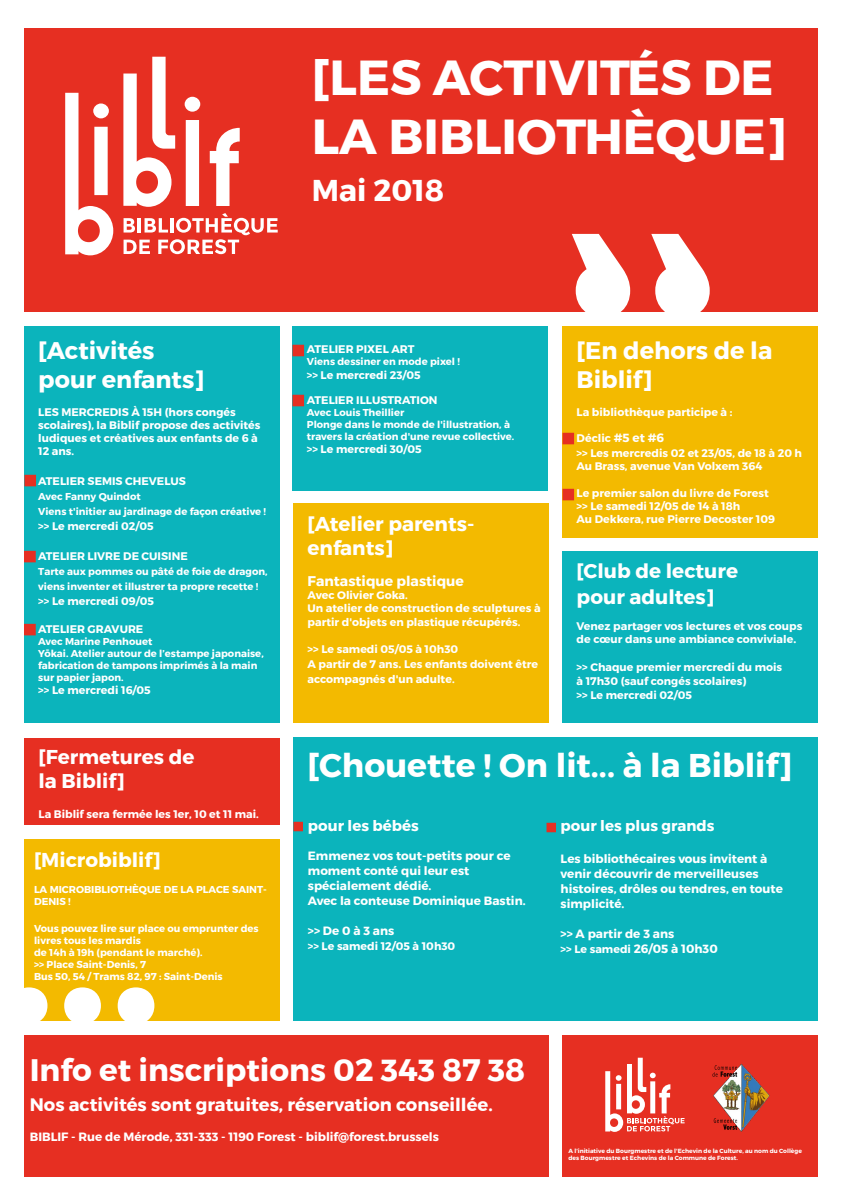
<style>
.page{position:relative;width:842px;height:1191px;background:#fff}
.page>*{position:absolute;margin:0;border:0;box-sizing:border-box;transform-origin:0 0}
.t1{font:700 220px "Montserrat";color:#fff}
.t2{font:700 49px/58.8px "Montserrat";color:#fff}
.t3{font:700 33px "Montserrat";color:#fff}
.t4{font:700 31px "Montserrat";color:#fff}
.t5{font:700 30px "Montserrat";color:#fff}
.t6{font:700 24px/28.8px "Montserrat";color:#fff}
.t7{font:700 20px/24px "Montserrat";color:#fff}
.t8{font:700 18px "Montserrat";color:#fff}
.t9{font:700 15px "Montserrat";color:#fff}
.t10{font:700 14px "Montserrat";color:#fff}
.t11{font:700 12px/15px "Montserrat";color:#fff}
.t12{font:700 12px "Montserrat";letter-spacing:.23em;color:#fff}
.t13{font:700 11px/13.2px "Montserrat";color:#fff}
.t14{font:700 10px/12px "Montserrat";color:#fff}
.t15{font:700 6px/7.2px "Montserrat";color:#fff}
.s1{font-size:12px}
.s2{font-size:11px}
</style>
<div class="page">
<div style="left:293px;top:326px;width:255px;height:164px;background:#0bb4bc"></div>
<div style="left:24px;top:839px;width:255px;height:181px;background:#f3ba00"></div>
<div style="left:563px;top:737px;width:255px;height:283px;background:#0bb4bc"></div>
<div style="left:293px;top:737px;width:271px;height:283px;background:#0bb4bc"></div>
<div style="left:24px;top:326px;width:255px;height:397px;background:#0bb4bc"></div>
<div style="left:562px;top:326px;width:256px;height:211px;background:#f3ba00"></div>
<div style="left:563px;top:1035px;width:255px;height:141px;background:#e62f22"></div>
<div style="left:24px;top:1035px;width:525px;height:141px;background:#e62f22"></div>
<div style="left:24px;top:28px;width:794px;height:284px;background:#e62f22"></div>
<svg style="left:605px;top:1057px;width:80px;height:74px"></svg>
<img style="left:712px;top:1063px;width:58px;height:69px">
<div style="left:294px;top:822px;width:8px;height:8px;background:#e62f22"></div>
<div style="left:293px;top:821px;width:10px;height:10px;border:1px solid #e62f22"></div>
<svg style="left:210px;top:128px;width:30px;height:78px"></svg>
<svg style="left:65px;top:93px;width:48px;height:162px"></svg>
<svg style="left:123px;top:57px;width:52px;height:150px"></svg>
<svg style="left:185px;top:97px;width:15px;height:109px;background:#fad7d4"></svg>
<svg style="left:124px;top:213px;width:154px;height:41px"></svg>
<div style="left:293px;top:345px;width:11px;height:11px;background:#e62f22"></div>
<div style="left:292px;top:345px;width:12px;height:11px;border:1px solid #e62f22"></div>
<div style="left:547px;top:823px;width:8px;height:8px;background:#e62f22"></div>
<div style="left:546px;top:822px;width:10px;height:10px;border:1px solid #e62f22"></div>
<div style="left:25px;top:475px;width:11px;height:11px;background:#e62f22"></div>
<div style="left:24px;top:475px;width:12px;height:11px;border:1px solid #e62f22"></div>
<div style="left:563px;top:489px;width:11px;height:11px;background:#e62f22"></div>
<div style="left:562px;top:489px;width:12px;height:11px;border:1px solid #e62f22"></div>
<div style="left:25px;top:624px;width:10px;height:11px;background:#e62f22"></div>
<div style="left:24px;top:624px;width:12px;height:11px;border:1px solid #e62f22"></div>
<div style="left:563px;top:433px;width:11px;height:11px;background:#e62f22"></div>
<div style="left:562px;top:433px;width:12px;height:11px;border:1px solid #e62f22"></div>
<div style="left:562px;top:551px;width:256px;height:172px;background:#0bb4bc"></div>
<div style="left:293px;top:503px;width:256px;height:220px;background:#f3ba00"></div>
<div style="left:24px;top:738px;width:256px;height:87px;background:#e62f22"></div>
<div style="left:293px;top:395px;width:11px;height:11px;background:#e62f22"></div>
<div style="left:292px;top:395px;width:12px;height:11px;border:1px solid #e62f22"></div>
<div style="left:25px;top:551px;width:10px;height:11px;background:#e62f22"></div>
<div style="left:24px;top:551px;width:12px;height:11px;border:1px solid #e62f22"></div>
<h2 class="t2" style="left:312px;top:46px;width:477px">[LES ACTIVITÉS DE<br>LA BIBLIOTHÈQUE]</h2>
<h3 class="t5" style="left:312px;top:170px;width:134px">Mai 2018</h3>
<h3 class="t6" style="left:38px;top:335px;width:168px">[Activités pour enfants]</h3>
<p class="t13" style="left:38px;top:404px;width:224px">LES MERCREDIS À 15H (hors congés scolaires), la Biblif propose des activités ludiques et créatives aux enfants de 6 à<br>12 ans.</p>
<p class="t13" style="left:38px;top:473px;width:149px">ATELIER SEMIS CHEVELUS</p>
<p class="t14" style="left:38px;top:488px;width:229px;line-height:15px">Avec Fanny Quindot<br>Viens t'initier au jardinage de façon créative !</p>
<p class="t13" style="left:38px;top:518px;width:117px">&gt;&gt; Le mercredi 02/05</p>
<p class="t13" style="left:38px;top:548px;width:151px">ATELIER LIVRE DE CUISINE</p>
<p class="t14" style="left:38px;top:563px;width:231px;line-height:15px">Tarte aux pommes ou pâté de foie de dragon, viens inventer et illustrer ta propre recette !</p>
<p class="t13" style="left:38px;top:593px;width:117px">&gt;&gt; Le mercredi 09/05</p>
<p class="t13" style="left:38px;top:622px;width:107px">ATELIER GRAVURE</p>
<p class="t14" style="left:38px;top:635px;width:227px">Avec Marine Penhouet<br>Yōkai. Atelier autour de l’estampe japonaise, fabrication de tampons imprimés à la main sur papier japon.</p>
<p class="t13" style="left:38px;top:683px;width:114px">&gt;&gt; Le mercredi 16/05</p>
<h3 class="t7" style="left:39px;top:744px;width:157px">[Fermetures de la Biblif]</h3>
<p class="t13" style="left:39px;top:807px;width:222px">La Biblif sera fermée les 1er, 10 et 11 mai.</p>
<h3 class="t7" style="left:34px;top:846px;width:128px">[Microbiblif]</h3>
<p class="t14" style="left:34px;top:883px;width:234px">LA MICROBIBLIOTHÈQUE DE LA PLACE SAINT-<br>DENIS !</p>
<p class="t14" style="left:34px;top:921px;width:226px">Vous pouvez lire sur place ou emprunter des livres tous les mardis<br>de 14h à 19h (pendant le marché).<br>&gt;&gt; Place Saint-Denis, 7<br>Bus 50, 54 / Trams 82, 97 : Saint-Denis</p>
<h1 class="t1" style="left:2px;top:801px;width:162px">...</h1>
<p class="t13" style="left:307px;top:342px;width:109px">ATELIER PIXEL ART</p>
<p class="t14" style="left:307px;top:355px;width:155px">Viens dessiner en mode pixel !</p>
<p class="t13" style="left:307px;top:367px;width:115px">&gt;&gt; Le mercredi 23/05</p>
<p class="t13" style="left:307px;top:393px;width:132px">ATELIER ILLUSTRATION</p>
<p class="t14" style="left:307px;top:406px;width:209px">Avec Louis Theillier<br>Plonge dans le monde de l'illustration, à travers la création d'une revue collective.</p>
<p class="t13" style="left:307px;top:442px;width:116px">&gt;&gt; Le mercredi 30/05</p>
<h3 class="t7" style="left:308px;top:510px;width:168px">[Atelier parents&shy;enfants]</h3>
<p class="t10" style="left:308px;top:572px;width:158px">Fantastique plastique</p>
<p class="t13" style="left:308px;top:588px;width:235px">Avec Olivier Goka.<br>Un atelier de construction de sculptures à partir d'objets en plastique récupérés.</p>
<p class="t13" style="left:308px;top:641px;width:232px;line-height:15px">&gt;&gt; Le samedi 05/05 à 10h30<br>A partir de 7 ans<span class="s1">.</span> Les enfants doivent être accompagnés d'un adulte.</p>
<h3 class="t6" style="left:577px;top:335px;width:197px">[En dehors de la<br>Biblif]</h3>
<p class="t13" style="left:577px;top:404px;width:157px">La bibliothèque participe à :</p>
<p class="t13" style="left:577px;top:430px;width:227px;line-height:15px">Déclic <span class="s1">#5 et #6<br></span>&gt;&gt; Les mercredis 02 et 23/05, de 18 à 20 h</p>
<p class="t13" style="left:577px;top:459px;width:187px">Au Brass, avenue Van Volxem 364</p>
<p class="t13" style="left:577px;top:485px;width:200px">Le premier salon du livre de Forest &gt;&gt; Le samedi 12/05 de 14 à 18h<br>Au Dekkera, rue Pierre Decoster 109</p>
<h3 class="t7" style="left:577px;top:556px;width:163px;line-height:26px">[Club de lecture pour adultes]</h3>
<p class="t13" style="left:577px;top:619px;width:227px">Venez partager vos lectures et vos coups de cœur dans une ambiance conviviale<span class="s1">.</span></p>
<p class="t13" style="left:577px;top:659px;width:207px;line-height:14px">&gt;&gt; Chaque premier mercredi du mois à 17h30 (sauf congés scolaires)<br>&gt;&gt; Le mercredi 02/05</p>
<h3 class="t3" style="left:308px;top:744px;width:486px">[Chouette ! On lit... à la Biblif]</h3>
<h3 class="t9" style="left:308px;top:815px;width:112px">pour les bébés</h3>
<p class="t11" style="left:308px;top:848px;width:219px">Emmenez vos tout-petits pour ce moment conté qui leur est spécialement dédié.<br>Avec la conteuse Dominique Bastin.</p>
<p class="t12" style="left:308px;top:923px;width:88px">&gt;&gt;De0à3ans</p>
<p class="t13" style="left:308px;top:939px;width:149px">&gt;&gt; Le samedi 12/05 à 10h30</p>
<h3 class="t9" style="left:561px;top:815px;width:155px">pour les plus grands</h3>
<p class="t11" style="left:561px;top:850px;width:224px">Les bibliothécaires vous invitent à venir découvrir de merveilleuses histoires, drôles ou tendres, en toute simplicité.</p>
<p class="t11" style="left:561px;top:925px;width:159px">&gt;&gt; A partir de 3 ans<br><span class="s2">&gt;&gt; Le samedi</span> 26/05 à 10h30</p>
<h3 class="t4" style="left:30px;top:1049px;width:497px">Info et inscriptions 02 343 87 38</h3>
<h3 class="t8" style="left:30px;top:1092px;width:464px">Nos activités sont gratuites, réservation conseillée.</h3>
<p class="t11" style="left:30px;top:1128px;width:411px">BIBLIF - Rue de Mérode, 331-333 - 1190 Forest - biblif@forest.brussels</p>
<p class="t15" style="left:568px;top:1147px;width:235px">A l’initiative du Bourgmestre et de l'Echevin de la Culture, au nom du Collège des Bourgmestre et Echevins de la Commune de Forest.</p>
</div>
